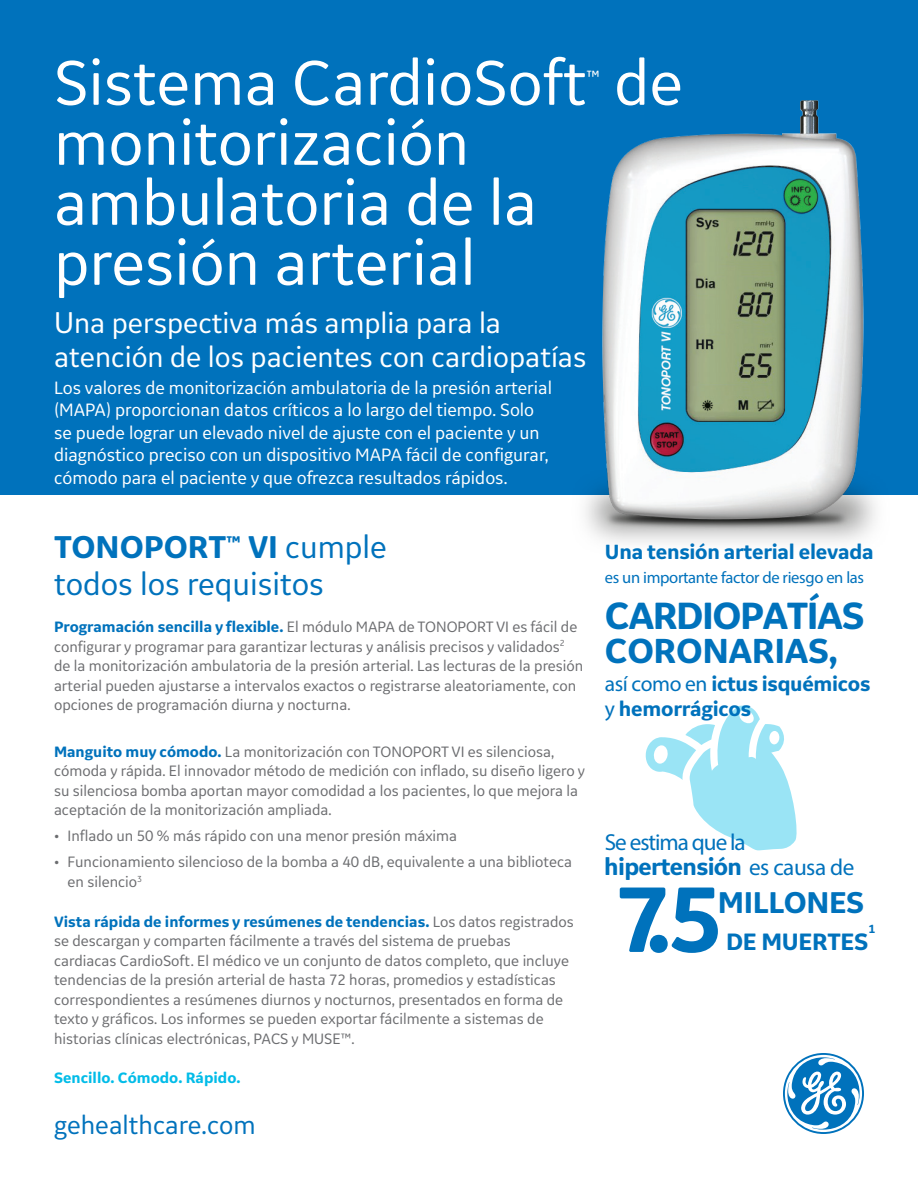
<style>
.page{position:relative;width:918px;height:1188px;background:#fff}
.page>*{position:absolute;margin:0;border:0;box-sizing:border-box;transform-origin:0 0}
.t1{font:700 97.35px "GE Inspira Sans";color:#0072bc}
._45pt_45-headline{font:66px/60px "GE Inspira Sans";color:#fff}
.t2{font:700 39.75px "GE Inspira Sans";letter-spacing:-.04em;color:#0072bc}
.t3{font:700 36.45px "GE Inspira Sans";letter-spacing:-.01em;color:#0072bc}
._22pt_25-subhead{font:33px/37.5px "GE Inspira Sans";color:#0072bc}
.t4{font:700 31.5px "GE Inspira Sans";color:#0072bc}
._32pt_36-subhead{font:30px/34.5px "GE Inspira Sans";color:#fff}
._18pt_22-cover_URL{font:27px "GE Inspira Sans";color:#0072bc}
.t5{font:700 24.9px "GE Inspira Sans";letter-spacing:-.03em;color:#0072bc}
.t6{font:23.25px "GE Inspira Sans";letter-spacing:-.045em;color:#0072bc}
.t7{font:700 21.6px/24.9px "GE Inspira Sans";letter-spacing:-.01em;color:#0072bc}
._45pt_45-headline-2{font:20.1px "GE Inspira Sans";color:#fff}
._10_5pt_13-body_text{font:18.75px/22.5px "GE Inspira Sans";color:#fff}
.t8{font:16.5px "GE Inspira Sans";letter-spacing:-.02em;color:#0072bc}
._10_5pt_13-body_text-2{font:15.75px/19.5px "GE Inspira Sans";color:#6c6d70}
._12pt_14-spec_subhea{font:15.75px/19.5px "GE Inspira Sans";color:#6c6d70}
._10_5pt_13-body_text-3{font:700 15.75px "GE Inspira Sans";color:#02bce8}
.t9{font:700 12.45px "GE Inspira Sans";color:#0072bc}
.s1{font-size:31.5px}
.s2{font-weight:700}
.s3{font-weight:700;color:#0072bc}
.s4{font-weight:400}
.s5{font-weight:400;font-size:23.25px}
</style>
<div class="page">
<div style="left:0;top:0;width:918px;height:495px;background:#0072bc"></div>
<svg style="left:783px;top:1053px;width:81px;height:81px"></svg>
<img style="left:585px;top:100px;width:291px;height:443px">
<svg style="left:646px;top:706px;width:151px;height:144px"></svg>
<p class="_45pt_45-headline" style="left:54px;top:51px;width:631px">Sistema CardioSoft de</p>
<p class="_45pt_45-headline-2" style="left:587px;top:65px;width:15px">™</p>
<p class="_45pt_45-headline" style="left:54px;top:111px;width:485px">monitorización ambulatoria de la presión arterial</p>
<p class="_32pt_36-subhead" style="left:54px;top:305px;width:534px"><span class="s1">U</span>na perspectiva más amplia para la atención de los pacientes con cardiopatías</p>
<p class="_10_5pt_13-body_text" style="left:54px;top:376px;width:500px">Los valores de monitorización ambulatoria de la presión arterial (MAPA) proporcionan datos críticos a lo largo del tiempo. Solo se puede lograr un elevado nivel de ajuste con el paciente y un diagnóstico preciso con un dispositivo MAPA fácil de configurar, cómodo para el paciente y que ofrezca resultados rápidos.</p>
<p class="_22pt_25-subhead" style="left:54px;top:527px;width:335px"><span class="s2">TONOPORT</span><sup>™</sup> <span class="s2">VI</span> cumple todos los requisitos</p>
<p class="_12pt_14-spec_subhea" style="left:54px;top:617px;width:531px"><span class="s3">Programación sencilla y flexible.</span> El módulo MAPA de TONOPORT VI es fácil de configurar y programar para garantizar lecturas y análisis precisos y validados<sup>2 </sup>de la monitorización ambulatoria de la presión arterial. Las lecturas de la presión arterial pueden ajustarse a intervalos exactos o registrarse aleatoriamente, con opciones de programación diurna y nocturna.</p>
<p class="_10_5pt_13-body_text-2" style="left:54px;top:741px;width:533px"><span class="s3">Manguito muy cómodo.</span> La monitorización con TONOPORT VI es silenciosa, cómoda y rápida. El innovador método de medición con inflado, su diseño ligero y su silenciosa bomba aportan mayor comodidad a los pacientes, lo que mejora la aceptación de la monitorización ampliada.</p>
<p class="_10_5pt_13-body_text-2" style="left:54px;top:826px;width:405px">• Inflado un 50 % más rápido con una menor presión máxima</p>
<p class="_10_5pt_13-body_text-2" style="left:68px;top:852px;width:506px;text-indent:-14px">• Funcionamiento silencioso de la bomba a 40 dB, equivalente a una biblioteca en silencio<sup>3</sup></p>
<p class="_10_5pt_13-body_text-2" style="left:54px;top:911px;width:521px"><span class="s3">Vista rápida de informes y resúmenes de tendencias.</span> Los datos registrados se descargan y comparten fácilmente a través del sistema de pruebas cardiacas CardioSoft. El médico ve un conjunto de datos completo, que incluye tendencias de la presión arterial de hasta 72 horas, promedios y estadísticas correspondientes a resúmenes diurnos y nocturnos, presentados en forma de texto y gráficos. Los informes se pueden exportar fácilmente a sistemas de historias clínicas electrónicas, PACS y MUSE™.</p>
<p class="_10_5pt_13-body_text-3" style="left:54px;top:1068px;width:188px">Sencillo. Cómodo. Rápido.</p>
<p class="_18pt_22-cover_URL" style="left:54px;top:1108px;width:203px">gehealthcare.com</p>
<p class="t7" style="left:605px;top:539px;width:270px">Una tensión arterial elevada</p>
<p class="t8" style="left:605px;top:567px;width:261px">es un importante factor de riesgo en las</p>
<p class="t2" style="left:605px;top:591px;width:261px">CARDIOPATÍAS</p>
<p class="t3" style="left:605px;top:628px;width:235px">CORONARIAS,</p>
<p class="t7" style="left:605px;top:671px;width:267px"><span class="s4">así como en</span> ictus isquémicos <span class="s4">y</span> hemorrágicos</p>
<p class="t6" style="left:605px;top:828px;width:142px">Se estima que la</p>
<p class="t5" style="left:604px;top:851px;width:252px">hipertensión <span class="s5">es causa de</span></p>
<p class="t4" style="left:718px;top:883px;width:148px">MILLONES</p>
<p class="t5" style="left:726px;top:926px;width:144px">DE MUERTES</p>
<p class="t1" style="left:613px;top:859px;width:60px">7</p>
<p class="t1" style="left:646px;top:859px;width:80px">.5</p>
<p class="t9" style="left:868px;top:922px;width:9px">1</p>
</div>
